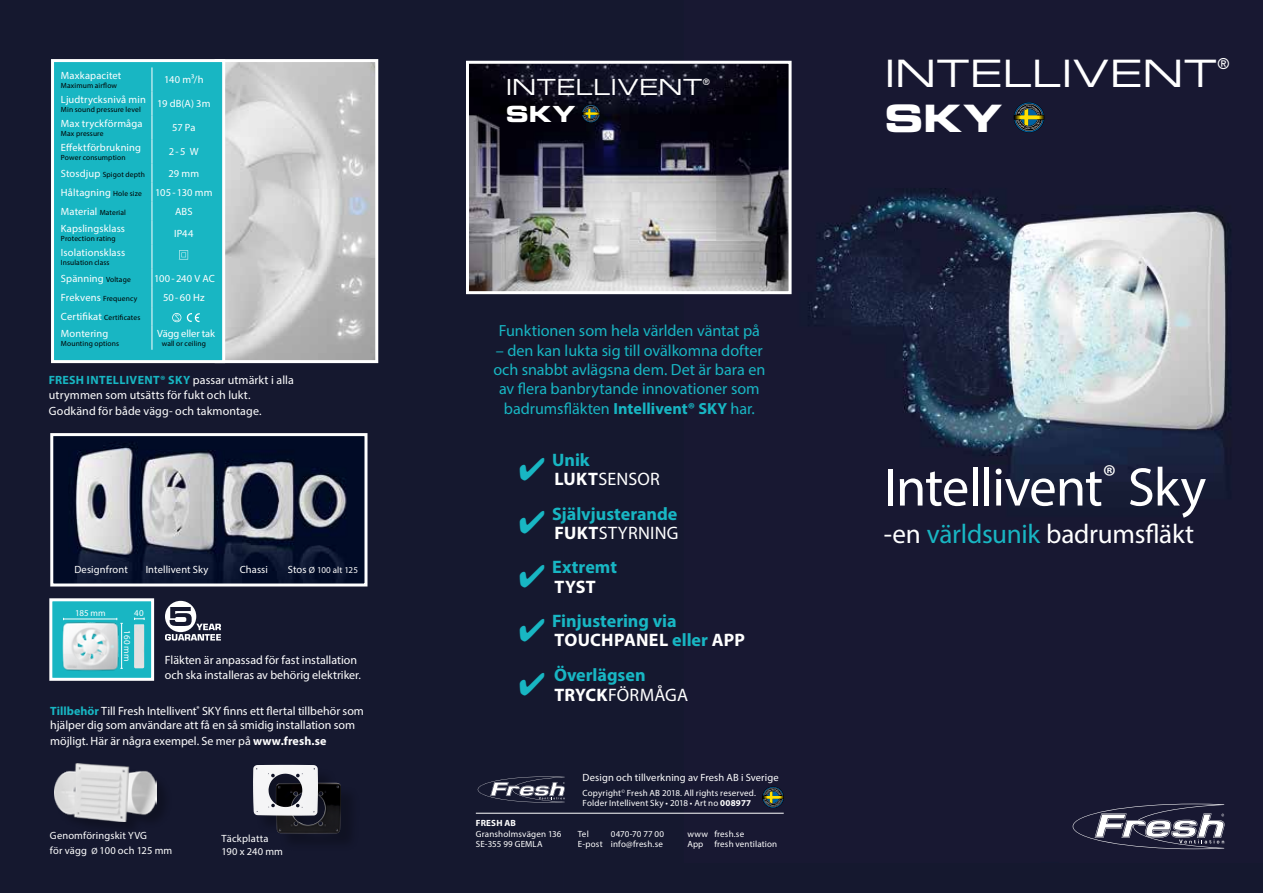
<style>
.page{position:relative;width:1263px;height:893px;background:#fff}
.page>*{position:absolute;margin:0;border:0;box-sizing:border-box;transform-origin:0 0}
.t1{font:54.75px "Myriad Pro";letter-spacing:-.02em;color:#fff}
.t2{font:37.8px "Eurostile LT Std Ex 2";letter-spacing:.015em;color:#fff}
.t3{font:37.8px "Eurostile LT Std Bold Ex 2";color:#fff}
.t4{font:27.15px "Myriad Pro";letter-spacing:-.01em;color:#fff}
.t5{font:22.2px "Eurostile LT Std Ex 2";letter-spacing:.02em;color:#fff}
.t6{font:22.2px "Eurostile LT Std Bold Ex 2";color:#fff}
.t7{font:700 18px/19.2px "Myriad Pro";color:#18b6c3}
.t8{font:18px/19.2px "Myriad Pro";letter-spacing:.01em;color:#fff}
.t9{font:16.2px/19.4px "Myriad Pro";color:#18b6c3;text-align:center}
.t10{font:15.15px "Eurostile LT Std Ex 2";color:#fff}
.t11{font:12px/14.4px "Myriad Pro";color:#fff}
.t12{font:10.5px/15px "Myriad Pro";letter-spacing:.01em;color:#fff}
.t13{font:9px/10.8px "Myriad Pro";letter-spacing:.015em;color:#fff}
.t14{font:700 9px "Myriad Pro";letter-spacing:.02em;color:#fff}
.t15{font:8.85px "Eurostile LT Std Ex 2";color:#fff}
.t16{font:7.5px "Myriad Pro";letter-spacing:.015em;color:#000}
.t17{font:7.5px "Eurostile LT Std Ex 2";letter-spacing:.035em;color:#fff;scale:.8 1}
.s1{font-size:10.5px;color:#fff}
.s2{font-size:7.5px;color:#000}
.s3{font-weight:700;color:#18b6c3}
.s4{font-size:10.5px}
.s5{font-weight:700}
.s6{font-size:9px}
.s7{color:#18b6c3}
.s8{color:#fff}
.s9{font-weight:400;color:#fff}
</style>
<div class="page">
<div style="left:305px;top:0;width:136px;height:893px;background:#15182f"></div>
<div style="left:189px;top:0;width:116px;height:893px;background:#15182f"></div>
<div style="left:77px;top:0;width:112px;height:893px;background:#15182f"></div>
<div style="left:0;top:0;width:77px;height:893px;background:#15182f"></div>
<img style="left:683px;top:0;width:580px;height:864px">
<div style="left:563px;top:0;width:120px;height:893px;background:#15182f"></div>
<div style="left:665px;top:864px;width:598px;height:29px;background:#15182f"></div>
<div style="left:441px;top:0;width:122px;height:893px;background:#15182f"></div>
<svg style="left:1073px;top:803px;width:158px;height:46px;background:#4b4b5f"></svg>
<svg style="left:478px;top:776px;width:87px;height:27px;background:#494b5d"></svg>
<img style="left:225px;top:63px;width:149px;height:296px">
<div style="left:215px;top:59px;width:163px;height:304px;border:3px solid #fff"></div>
<div style="left:51px;top:59px;width:174px;height:304px;background:#18b6c3;border:3px solid #fff"></div>
<svg style="left:152px;top:67px;width:1px;height:283px"></svg>
<svg style="left:179px;top:250px;width:9px;height:9px"></svg>
<svg style="left:187px;top:313px;width:13px;height:9px"></svg>
<svg style="left:172px;top:313px;width:9px;height:9px"></svg>
<img style="left:54px;top:437px;width:309px;height:145px">
<div style="left:50px;top:433px;width:317px;height:153px;border:3px solid #fff"></div>
<img style="left:470px;top:65px;width:317px;height:225px">
<div style="left:466px;top:61px;width:325px;height:233px;border:3px solid #fff"></div>
<svg style="left:582px;top:105px;width:18px;height:17px"></svg>
<svg style="left:165px;top:601px;width:56px;height:40px"></svg>
<hr style="left:476px;top:813px;width:308px;height:1px;background:#fff">
<svg style="left:763px;top:787px;width:20px;height:21px"></svg>
<div style="left:49px;top:598px;width:105px;height:83px;background:#18b6c3;border:3px solid #fff"></div>
<img style="left:52px;top:617px;width:75px;height:62px">
<hr style="left:64px;top:619px;width:53px;height:1px;background:#fff">
<hr style="left:121px;top:623px;width:1px;height:45px;background:#fff">
<svg style="left:117px;top:618px;width:6px;height:6px"></svg>
<svg style="left:134px;top:618px;width:11px;height:2px"></svg>
<img style="left:134px;top:624px;width:10px;height:44px">
<div style="left:278px;top:785px;width:82px;height:67px;background:#000;opacity:.25"></div>
<div style="left:255px;top:767px;width:82px;height:67px;background:#000;opacity:.25"></div>
<img style="left:253px;top:765px;width:26px;height:48px">
<div style="left:56px;top:766px;width:116px;height:71px;background:#14172e"></div>
<img style="left:54px;top:764px;width:102px;height:57px">
<svg style="left:1014px;top:102px;width:30px;height:30px"></svg>
<p class="t12" style="left:61px;top:68px;width:62px">Maxkapacitet</p>
<p class="t16" style="left:61px;top:81px;width:58px">Maximum airflow</p>
<p class="t12" style="left:164px;top:72px;width:41px">140 m³/h</p>
<p class="t12" style="left:61px;top:92px;width:86px">Ljudtrycksnivå min</p>
<p class="t16" style="left:61px;top:105px;width:81px">Min sound pressure level</p>
<p class="t12" style="left:157px;top:96px;width:55px">19 dB(A) 3m</p>
<p class="t12" style="left:61px;top:116px;width:83px">Max tryckförmåga</p>
<p class="t16" style="left:61px;top:129px;width:44px">Max pressure</p>
<p class="t12" style="left:172px;top:120px;width:25px">57 Pa</p>
<p class="t12" style="left:61px;top:140px;width:82px">Effektförbrukning</p>
<p class="t16" style="left:61px;top:153px;width:66px">Power consumption</p>
<p class="t12" style="left:169px;top:144px;width:31px">2-5 W</p>
<p class="t16" style="left:61px;top:170px;width:85px"><span class="s1">Stosdjup</span> Spigot depth</p>
<p class="t12" style="left:168px;top:166px;width:32px">29 mm</p>
<p class="t12" style="left:61px;top:185px;width:82px">Håltagning <span class="s2">Hole size</span></p>
<p class="t12" style="left:155px;top:185px;width:59px">105-130 mm</p>
<p class="t12" style="left:61px;top:204px;width:67px">Material <span class="s2">Material</span></p>
<p class="t12" style="left:175px;top:204px;width:19px">ABS</p>
<p class="t12" style="left:61px;top:221px;width:66px">Kapslingsklass</p>
<p class="t16" style="left:61px;top:234px;width:56px">Protection rating</p>
<p class="t12" style="left:174px;top:226px;width:21px">IP44</p>
<p class="t12" style="left:61px;top:245px;width:66px">Isolationsklass</p>
<p class="t16" style="left:61px;top:258px;width:50px">Insulation class</p>
<p class="t12" style="left:61px;top:271px;width:71px">Spänning <span class="s2">Voltage</span></p>
<p class="t12" style="left:154px;top:271px;width:62px">100-240 V AC</p>
<p class="t16" style="left:61px;top:294px;width:78px"><span class="s1">Frekvens</span> Frequency</p>
<p class="t12" style="left:163px;top:290px;width:43px">50-60 Hz</p>
<p class="t16" style="left:61px;top:313px;width:81px"><span class="s1">Certifikat</span> Certificates</p>
<p class="t12" style="left:61px;top:326px;width:49px">Montering</p>
<p class="t16" style="left:61px;top:339px;width:60px">Mounting options</p>
<p class="t12" style="left:157px;top:326px;width:60px">Vägg eller tak</p>
<p class="t16" style="left:162px;top:339px;width:46px">wall or ceiling</p>
<p class="t11" style="left:49px;top:373px;width:247px"><span class="s3">FRESH INTELLIVENT® SKY</span> passar utmärkt i alla utrymmen som utsätts för fukt och lukt.</p>
<p class="t11" style="left:49px;top:403px;width:214px">Godkänd för både vägg- och takmontage.</p>
<p class="t12" style="left:74px;top:562px;width:55px">Designfront</p>
<p class="t12" style="left:146px;top:562px;width:64px">Intellivent Sky</p>
<p class="t12" style="left:240px;top:562px;width:30px">Chassi</p>
<p class="t13" style="left:288px;top:564px;width:71px"><span class="s4">Stos</span> Ø 100 alt 125</p>
<p class="t13" style="left:75px;top:607px;width:32px">185 mm</p>
<p class="t13" style="left:134px;top:607px;width:11px">40</p>
<p class="t13" style="left:133px;top:630px;width:32px;rotate:90deg">160 mm</p>
<p class="t11" style="left:165px;top:653px;width:198px">Fläkten är anpassad för fast installation och ska installeras av behörig elektriker.</p>
<p class="t11" style="left:50px;top:703px;width:315px"><span class="s3">Tillbehör</span> Till Fresh Intellivent<sup>®</sup> SKY finns ett flertal tillbehör som hjälper dig som användare att få en så smidig installation som</p>
<p class="t11" style="left:50px;top:734px;width:278px">möjligt. Här är några exempel. Se mer på <span class="s5">www.fresh.se</span></p>
<p class="t12" style="left:50px;top:827px;width:124px">Genomföringskit YVG<br>för vägg <span class="s6">Ø</span> 100 och 125 mm</p>
<p class="t12" style="left:222px;top:832px;width:63px;line-height:12.6px">Täckplatta<br>190 x 240 mm</p>
<h3 class="t5" style="left:506px;top:72px;width:198px">INTELLIVENT</h3>
<p class="t15" style="left:703px;top:76px;width:9px">®</p>
<h3 class="t6" style="left:506px;top:98px;width:71px">SKY</h3>
<h3 class="t9" style="left:499px;top:321px;width:263px">Funktionen som hela världen väntat på</h3>
<h3 class="t9" style="left:493px;top:340px;width:273px">– den kan lukta sig till ovälkomna dofter och snabbt avlägsna dem. Det är bara en av flera banbrytande innovationer som badrumsfläkten <span class="s5">Intellivent® SKY</span> har.</h3>
<h3 class="t8" style="left:554px;top:450px;width:107px;text-indent:-36px"><span class="s7">✔</span> <span class="s3">Unik<br></span><span class="s5">LUKT</span>SENSOR</h3>
<h3 class="t7" style="left:519px;top:503px;width:161px;text-align:right">✔ Självjusterande<br><span class="s8">FUKT</span><span class="s9">STYRNING</span></h3>
<h3 class="t7" style="left:554px;top:557px;width:64px;text-indent:-36px">✔ Extremt<br><span class="s8">TYST</span></h3>
<h3 class="t7" style="left:554px;top:611px;width:192px;text-indent:-36px">✔ Finjustering via<br><span class="s8">TOUCHPANEL</span> eller <span class="s8">APP</span></h3>
<h3 class="t7" style="left:554px;top:665px;width:135px;line-height:19.6px;text-indent:-36px">✔ Överlägsen<br><span class="s8">TRYCK</span><span class="s9">FÖRMÅGA</span></h3>
<p class="t12" style="left:583px;top:769px;width:198px">Design och tillverkning av Fresh AB i Sverige</p>
<p class="t13" style="left:583px;top:787px;width:175px">Copyright<sup>©</sup> Fresh AB 2018. All rights reserved.<br>Folder Intellivent Sky • 2018 • Art no <span class="s5">008977</span></p>
<p class="t14" style="left:476px;top:817px;width:41px">FRESH AB</p>
<p class="t13" style="left:476px;top:828px;width:87px">Gransholmsvägen 136</p>
<p class="t13" style="left:578px;top:828px;width:12px">Tel</p>
<p class="t13" style="left:611px;top:828px;width:55px">0470-70 77 00</p>
<p class="t13" style="left:687px;top:828px;width:58px">www fresh.se</p>
<p class="t13" style="left:476px;top:839px;width:68px">SE-355 99 GEMLA</p>
<p class="t13" style="left:578px;top:839px;width:87px">E-post info@fresh.se</p>
<p class="t13" style="left:687px;top:839px;width:91px">App fresh ventilation</p>
<p class="t17" style="left:540px;top:830px;width:229px">Fresh AB in Sweden and/or other countries.</p>
<h2 class="t2" style="left:884px;top:47px;width:334px">INTELLIVENT</h2>
<h3 class="t10" style="left:1217px;top:53px;width:14px">®</h3>
<h2 class="t3" style="left:884px;top:92px;width:119px">SKY</h2>
<h1 class="t1" style="left:884px;top:453px;width:324px">Intellivent<sup>®</sup> Sky</h1>
<h3 class="t4" style="left:884px;top:517px;width:312px">-en <span class="s7">världsunik</span> badrumsfläkt</h3>
</div>
